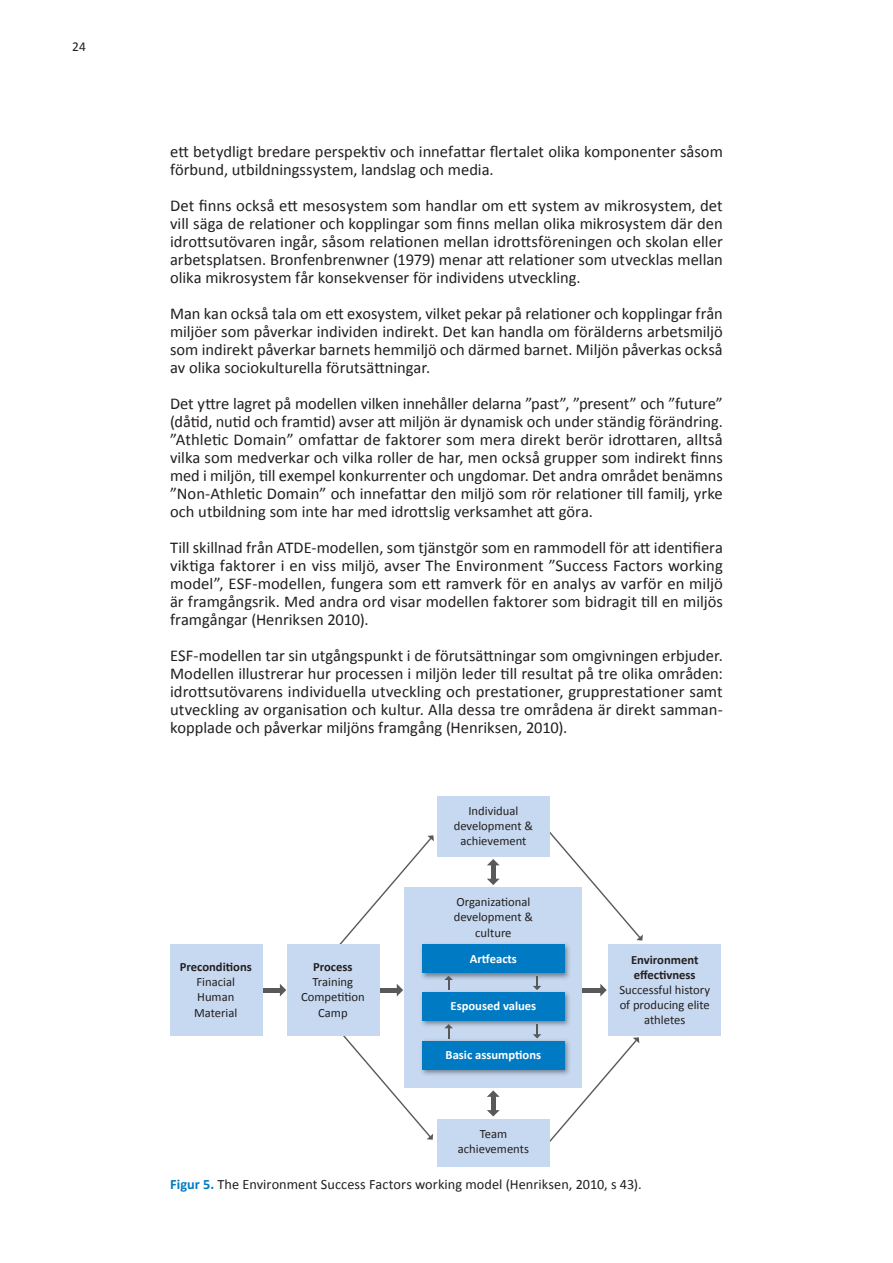
<style>
.page{position:relative;width:893px;height:1263px;background:#fff}
.page>*{position:absolute;margin:0;border:0;box-sizing:border-box;transform-origin:0 0}
.t1{font:16.5px/18px "Calibri";color:#231f20;text-align:justify}
.t2{font:14.25px "Calibri";letter-spacing:.005em;color:#231f20}
.t3{font:13.5px "Calibri";color:#231f20}
.t4{font:12.6px/15.1px "Calibri";color:#231f20;text-align:center}
.t5{font:700 12.6px/15.1px "Calibri";color:#231f20}
.t6{font:700 12.6px "Calibri";color:#fff}
.s1{font-weight:700;color:#007ac3}
</style>
<div class="page">
<svg style="left:339px;top:835px;width:95px;height:113px"></svg>
<svg style="left:546px;top:831px;width:97px;height:109px"></svg>
<svg style="left:336px;top:1027px;width:97px;height:113px"></svg>
<hr style="left:377px;top:988px;width:21px;height:4px;background:#58595b">
<svg style="left:397px;top:984px;width:6px;height:12px"></svg>
<hr style="left:491px;top:864px;width:4px;height:15px;background:#58595b">
<svg style="left:487px;top:879px;width:12px;height:6px"></svg>
<svg style="left:487px;top:859px;width:12px;height:6px"></svg>
<hr style="left:491px;top:1096px;width:4px;height:15px;background:#58595b">
<svg style="left:487px;top:1110px;width:13px;height:6px"></svg>
<svg style="left:487px;top:1090px;width:13px;height:7px"></svg>
<hr style="left:581px;top:988px;width:20px;height:4px;background:#58595b">
<svg style="left:600px;top:984px;width:7px;height:12px"></svg>
<hr style="left:260px;top:988px;width:21px;height:4px;background:#58595b">
<svg style="left:280px;top:984px;width:6px;height:12px"></svg>
<div style="left:405px;top:887px;width:177px;height:201px;background:#c7d9f0"></div>
<img style="left:421px;top:944px;width:149px;height:35px">
<div style="left:422px;top:945px;width:142px;height:28px;background:#007ac3"></div>
<div style="left:609px;top:944px;width:112px;height:91px;background:#c7d9f0"></div>
<div style="left:437px;top:796px;width:113px;height:60px;background:#c7d9f0"></div>
<div style="left:437px;top:1119px;width:113px;height:47px;background:#c7d9f0"></div>
<div style="left:287px;top:944px;width:93px;height:91px;background:#c7d9f0"></div>
<div style="left:170px;top:944px;width:92px;height:91px;background:#c7d9f0"></div>
<img style="left:421px;top:992px;width:149px;height:34px">
<div style="left:422px;top:992px;width:142px;height:28px;background:#007ac3"></div>
<img style="left:421px;top:1038px;width:112px;height:37px">
<div style="left:422px;top:1041px;width:142px;height:28px;background:#007ac3"></div>
<svg style="left:444px;top:976px;width:9px;height:14px"></svg>
<svg style="left:444px;top:1024px;width:9px;height:14px"></svg>
<svg style="left:533px;top:1024px;width:106px;height:118px"></svg>
<svg style="left:533px;top:976px;width:8px;height:14px"></svg>
<p class="t3" style="left:72px;top:38px;width:15px">24</p>
<p class="t1" style="left:170px;top:143px;width:554px">ett betydligt bredare perspektiv och innefattar flertalet olika komponenter såsom förbund, utbildningssystem, landslag och media.</p>
<p class="t1" style="left:170px;top:197px;width:554px">Det finns också ett mesosystem som handlar om ett system av mikrosystem, det vill säga de relationer och kopplingar som finns mellan olika mikrosystem där den idrottsutövaren ingår, såsom relationen mellan idrottsföreningen och skolan eller arbetsplatsen. Bronfenbrenwner (1979) menar att relationer som utvecklas mellan olika mikrosystem får konsekvenser för individens utveckling.</p>
<p class="t1" style="left:170px;top:305px;width:554px">Man kan också tala om ett exosystem, vilket pekar på relationer och kopplingar från miljöer som påverkar individen indirekt. Det kan handla om förälderns arbetsmiljö som indirekt påverkar barnets hemmiljö och därmed barnet. Miljön påverkas också av olika sociokulturella förutsättningar.</p>
<p class="t1" style="left:170px;top:395px;width:554px">Det yttre lagret på modellen vilken innehåller delarna ”past”, ”present” och ”future” (dåtid, nutid och framtid) avser att miljön är dynamisk och under ständig förändring. ”Athletic Domain” omfattar de faktorer som mera direkt berör idrottaren, alltså vilka som medverkar och vilka roller de har, men också grupper som indirekt finns med i miljön, till exempel konkurrenter och ungdomar. Det andra området benämns ”Non-Athletic Domain” och innefattar den miljö som rör relationer till familj, yrke och utbildning som inte har med idrottslig verksamhet att göra.</p>
<p class="t1" style="left:170px;top:539px;width:554px">Till skillnad från ATDE-modellen, som tjänstgör som en rammodell för att identifiera viktiga faktorer i en viss miljö, avser The Environment ”Success Factors working model”, ESF-modellen, fungera som ett ramverk för en analys av varför en miljö är framgångsrik. Med andra ord visar modellen faktorer som bidragit till en miljös framgångar (Henriksen 2010).</p>
<p class="t1" style="left:170px;top:647px;width:554px">ESF-modellen tar sin utgångspunkt i de förutsättningar som omgivningen erbjuder.<br>Modellen illustrerar hur processen i miljön leder till resultat på tre olika områden: idrottsutövarens individuella utveckling och prestationer, grupprestationer samt utveckling av organisation och kultur. Alla dessa tre områdena är direkt samman&shy;kopplade och påverkar miljöns framgång (Henriksen, 2010).</p>
<p class="t4" style="left:454px;top:802px;width:81px">Individual development &amp; achievement</p>
<p class="t5" style="left:180px;top:959px;width:74px">Preconditions</p>
<p class="t4" style="left:194px;top:974px;width:45px;text-align:left">Finacial<br>Human<br>Material</p>
<p class="t5" style="left:313px;top:959px;width:41px">Process</p>
<p class="t4" style="left:301px;top:974px;width:65px">Training<br>Competition<br>Camp</p>
<p class="t4" style="left:454px;top:894px;width:81px">Organizational development &amp; culture</p>
<p class="t6" style="left:470px;top:951px;width:49px">Artfeacts</p>
<p class="t6" style="left:450px;top:998px;width:87px">Espoused values</p>
<p class="t6" style="left:446px;top:1047px;width:97px">Basic assumptions</p>
<p class="t4" style="left:458px;top:1126px;width:73px">Team achievements</p>
<p class="t5" style="left:631px;top:951px;width:69px">Environment effectivness</p>
<p class="t4" style="left:619px;top:981px;width:92px">Successful history of producing elite athletes</p>
<p class="t2" style="left:170px;top:1175px;width:473px"><span class="s1">Figur 5.</span> The Environment Success Factors working model (Henriksen, 2010, s 43).</p>
</div>
